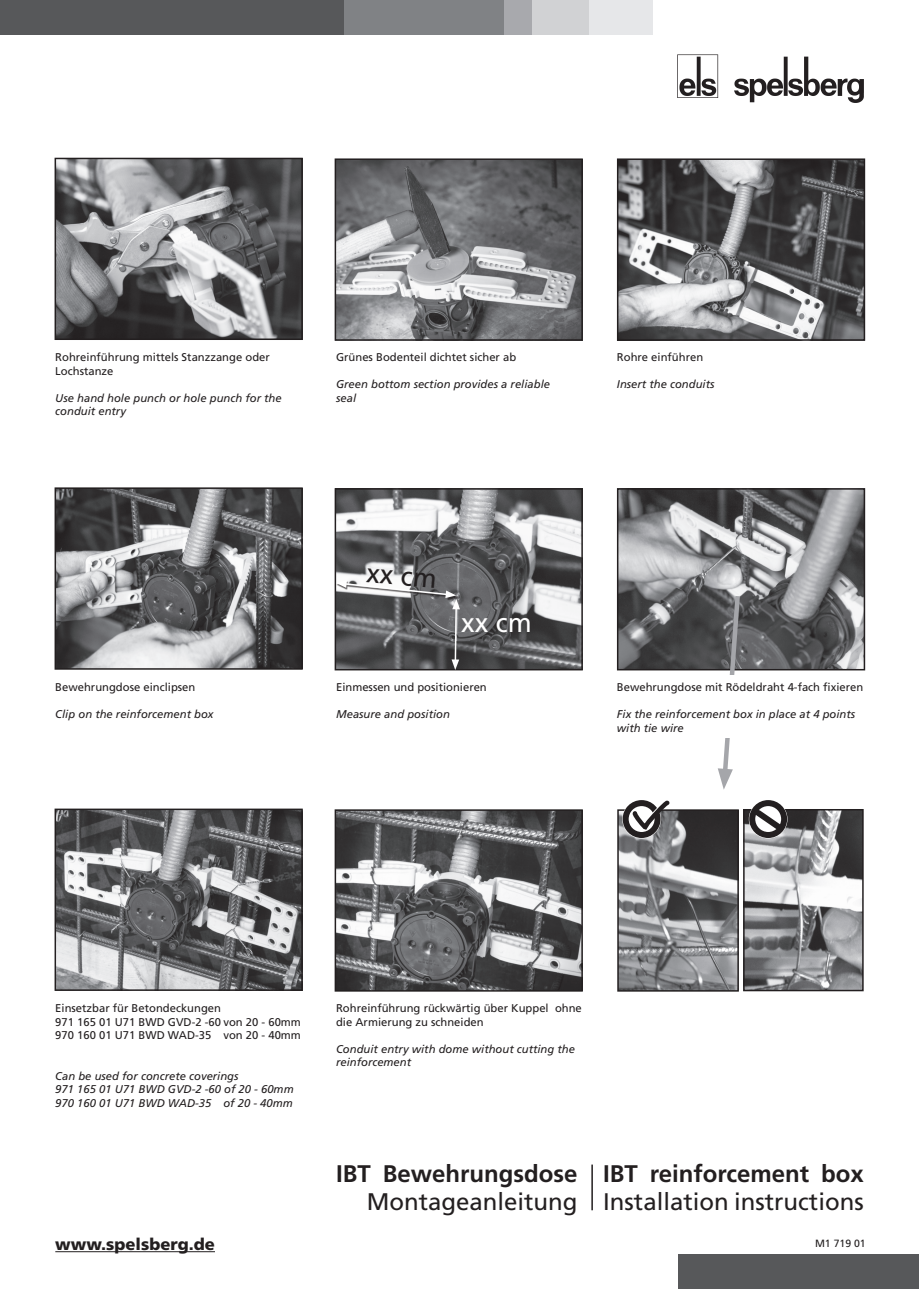
<style>
.page{position:relative;width:919px;height:1289px;background:#fff}
.page>*{position:absolute;margin:0;border:0;box-sizing:border-box;transform-origin:0 0}
.t1{font:27px "Frutiger";color:#231f20}
.t2{font:27px "Frutiger";color:#fff}
.t3{font:24px "Frutiger";color:#231f20}
.t4{font:700 24px "Frutiger";color:#231f20}
.t5{font:900 16.5px "Frutiger";color:#231f20}
.t6{font:italic 11.25px/13.5px "Frutiger";color:#231f20}
.t7{font:11.25px/13.5px "Frutiger";color:#231f20}
.t8{font:10.5px "Frutiger";color:#231f20}
</style>
<div class="page">
<img style="left:746px;top:812px;width:114px;height:176px">
<div style="left:743px;top:809px;width:120px;height:182px;border:2px solid #231f20"></div>
<img style="left:677px;top:54px;width:187px;height:49px">
<div style="left:678px;top:1254px;width:240px;height:34px;background:#57585a"></div>
<div style="left:503px;top:0;width:29px;height:34px;background:#a8a9ad"></div>
<div style="left:0;top:0;width:345px;height:34px;background:#57585a"></div>
<div style="left:344px;top:0;width:159px;height:34px;background:#808285"></div>
<div style="left:532px;top:0;width:57px;height:34px;background:#d1d2d4"></div>
<div style="left:589px;top:0;width:64px;height:34px;background:#e6e7e9"></div>
<hr style="left:591px;top:1164px;width:2px;height:46px;background:#231f20">
<hr style="left:55px;top:1251px;width:160px;height:1px;background:#231f20">
<img style="left:58px;top:161px;width:242px;height:176px">
<div style="left:55px;top:158px;width:248px;height:182px;border:2px solid #231f20"></div>
<img style="left:337px;top:161px;width:243px;height:177px">
<div style="left:334px;top:158px;width:249px;height:183px;border:2px solid #231f20"></div>
<img style="left:620px;top:161px;width:242px;height:177px">
<div style="left:617px;top:158px;width:248px;height:183px;border:2px solid #231f20"></div>
<img style="left:58px;top:490px;width:242px;height:176px">
<div style="left:55px;top:487px;width:248px;height:182px;border:2px solid #231f20"></div>
<img style="left:337px;top:491px;width:243px;height:176px">
<div style="left:334px;top:488px;width:249px;height:182px;border:2px solid #231f20"></div>
<img style="left:620px;top:491px;width:242px;height:176px">
<div style="left:617px;top:488px;width:248px;height:182px;border:2px solid #231f20"></div>
<img style="left:58px;top:811px;width:242px;height:176px">
<div style="left:55px;top:808px;width:248px;height:182px;border:2px solid #231f20"></div>
<img style="left:337px;top:812px;width:243px;height:176px">
<div style="left:334px;top:809px;width:249px;height:182px;border:2px solid #231f20"></div>
<img style="left:620px;top:812px;width:115px;height:176px">
<div style="left:617px;top:809px;width:121px;height:182px;border:2px solid #231f20"></div>
<svg style="left:717px;top:591px;width:25px;height:198px"></svg>
<div style="left:748px;top:799px;width:39px;height:39px;border:6px solid #fff;border-radius:50%"></div>
<div style="left:749px;top:800px;width:38px;height:38px;border:6px solid #231f20;border-radius:50%"></div>
<svg style="left:749px;top:804px;width:38px;height:31px"></svg>
<div style="left:625px;top:802px;width:33px;height:33px;background:#231f20;border-radius:50%"></div>
<div style="left:622px;top:799px;width:39px;height:39px;border:6px solid #fff;border-radius:50%"></div>
<svg style="left:625px;top:803px;width:32px;height:32px"></svg>
<div style="left:622px;top:800px;width:38px;height:38px;border:6px solid #231f20;border-radius:50%"></div>
<div style="left:613px;top:676px;width:235px;height:62px;background:#fff"></div>
<svg style="left:630px;top:799px;width:42px;height:28px"></svg>
<svg style="left:336px;top:580px;width:124px;height:90px;background:#6a6b6d"></svg>
<p class="t7" style="left:55px;top:350px;width:216px">Rohreinführung mittels Stanzzange oder<br>Lochstanze</p>
<p class="t6" style="left:55px;top:391px;width:228px">Use hand hole punch or hole punch for the conduit entry</p>
<p class="t7" style="left:336px;top:350px;width:182px">Grünes Bodenteil dichtet sicher ab</p>
<p class="t6" style="left:336px;top:377px;width:215px">Green bottom section provides a reliable seal</p>
<p class="t7" style="left:55px;top:680px;width:142px">Bewehrungdose einclipsen</p>
<p class="t6" style="left:55px;top:707px;width:160px">Clip on the reinforcement box</p>
<h1 class="t1" style="left:368px;top:557px;width:72px;rotate:5deg">xx cm</h1>
<h1 class="t2" style="left:461px;top:606px;width:72px">xx cm</h1>
<p class="t7" style="left:336px;top:680px;width:152px">Einmessen und positionieren</p>
<p class="t6" style="left:336px;top:707px;width:115px">Measure and position</p>
<p class="t7" style="left:617px;top:350px;width:88px">Rohre einführen</p>
<p class="t6" style="left:617px;top:377px;width:99px">Insert the conduits</p>
<p class="t7" style="left:617px;top:680px;width:248px">Bewehrungdose mit Rödeldraht 4-fach fixieren</p>
<p class="t6" style="left:617px;top:707px;width:240px">Fix the reinforcement box in place at 4 points with tie wire</p>
<p class="t7" style="left:55px;top:1001px;width:247px">Einsetzbar für Betondeckungen<br>971 165 01 U71 BWD GVD-2 -60 von 20 - 60mm<br>970 160 01 U71 BWD WAD-35 von 20 - 40mm</p>
<p class="t6" style="left:55px;top:1069px;width:240px">Can be used for concrete coverings<br>971 165 01 U71 BWD GVD-2 -60 of 20 - 60mm<br>970 160 01 U71 BWD WAD-35 of 20 - 40mm</p>
<h3 class="t5" style="left:55px;top:1234px;width:161px">www.spelsberg.de</h3>
<p class="t7" style="left:336px;top:1001px;width:247px">Rohreinführung rückwärtig über Kuppel ohne die Armierung zu schneiden</p>
<p class="t6" style="left:336px;top:1042px;width:240px">Conduit entry with dome without cutting the reinforcement</p>
<h2 class="t4" style="left:336px;top:1158px;width:243px">IBT Bewehrungsdose</h2>
<h2 class="t3" style="left:367px;top:1187px;width:212px">Montageanleitung</h2>
<h2 class="t4" style="left:603px;top:1158px;width:262px">IBT reinforcement box</h2>
<h2 class="t3" style="left:603px;top:1187px;width:262px">Installation instructions</h2>
<p class="t8" style="left:814px;top:1237px;width:52px">M1 719 01</p>
</div>
